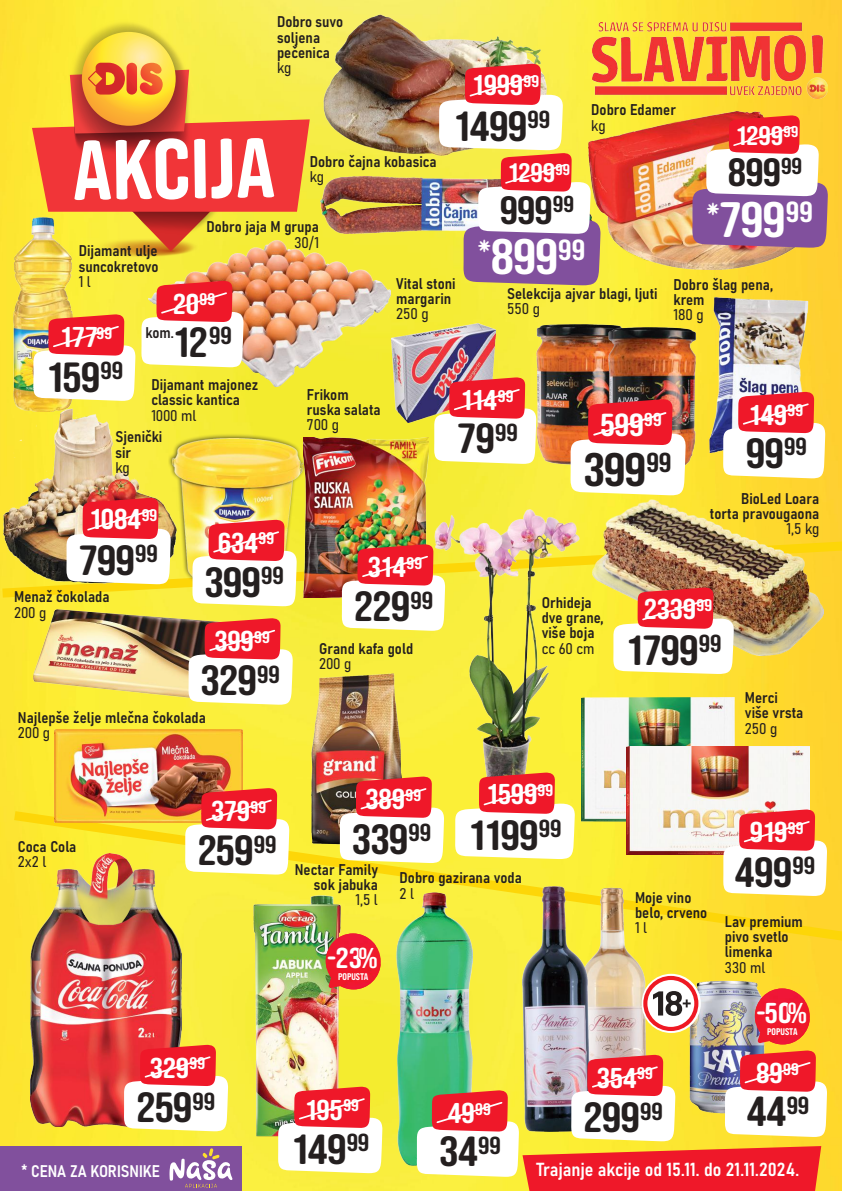
<style>
.page{position:relative;width:842px;height:1191px;background:#fff}
.page>*{position:absolute;margin:0;border:0;box-sizing:border-box;transform-origin:0 0}
.t1{font:75.6px "Berk";color:#fff}
.t2{font:44.2px "Berk";letter-spacing:-.03em;color:#fff}
.t3{font:41.7px "Berk";color:#241f1f}
.t4{font:37.5px "Berk";letter-spacing:-.03em;color:#241f1f}
.t5{font:35px "Berk";letter-spacing:-.03em;color:#241f1f}
.t6{font:28.3px "Berk";color:#fff}
.t7{font:25.6px "Berk";color:#fff}
.t8{font:25.5px "Berk";letter-spacing:-.015em;color:#fff}
.t9{font:23.8px "Berk";letter-spacing:-.01em;color:#fff}
.t10{font:18.7px "Bahnschrift";letter-spacing:-.005em;color:#fff}
.t11{font:16.6px "Bahnschrift";color:#fff}
.t12{font:15.3px/15.3px "Bahnschrift";color:#241f1f}
.t13{font:14.9px "Berk";color:#fff}
.t14{font:8.6px "Berk";color:#fff}
.s1{color:#ef1829}
</style>
<div class="page">
<img style="left:0;top:0;width:842px;height:1190px">
<svg style="left:32px;top:19px;width:278px;height:239px;background:#ed943b"></svg>
<svg style="left:5px;top:805px;width:837px;height:144px;background:#fbe631"></svg>
<svg style="left:0;top:536px;width:842px;height:66px;background:#fbe028"></svg>
<img style="left:312px;top:674px;width:89px;height:171px">
<img style="left:33px;top:609px;width:212px;height:93px">
<img style="left:54px;top:729px;width:188px;height:93px">
<img style="left:320px;top:176px;width:119px;height:58px">
<img style="left:254px;top:896px;width:88px;height:241px">
<img style="left:601px;top:111px;width:218px;height:159px">
<img style="left:31px;top:853px;width:151px;height:274px">
<img style="left:149px;top:240px;width:241px;height:146px">
<img style="left:303px;top:437px;width:126px;height:160px">
<img style="left:689px;top:980px;width:76px;height:70px">
<div style="left:168px;top:433px;width:139px;height:159px;background:#241f1f;opacity:.75"></div>
<img style="left:172px;top:438px;width:130px;height:149px">
<img style="left:591px;top:887px;width:55px;height:163px">
<img style="left:523px;top:887px;width:68px;height:163px">
<img style="left:323px;top:14px;width:223px;height:141px">
<img style="left:434px;top:509px;width:146px;height:282px">
<img style="left:581px;top:697px;width:154px;height:124px">
<img style="left:626px;top:746px;width:184px;height:108px">
<img style="left:14px;top:217px;width:59px;height:192px">
<img style="left:709px;top:298px;width:100px;height:155px">
<img style="left:391px;top:323px;width:104px;height:99px">
<img style="left:592px;top:499px;width:231px;height:156px">
<img style="left:396px;top:892px;width:76px;height:278px">
<img style="left:2px;top:409px;width:174px;height:176px">
<svg style="left:325px;top:933px;width:56px;height:56px"></svg>
<img style="left:340px;top:964px;width:41px;height:25px">
<img style="left:326px;top:933px;width:50px;height:41px">
<div style="left:0;top:1146px;width:242px;height:45px;background:#81509d"></div>
<svg style="left:169px;top:1148px;width:63px;height:39px"></svg>
<div style="left:642px;top:973px;width:59px;height:60px;border:7px solid #fff;border-radius:50%"></div>
<svg style="left:643px;top:976px;width:55px;height:55px"></svg>
<img style="left:537px;top:324px;width:87px;height:141px">
<img style="left:609px;top:327px;width:86px;height:141px">
<img style="left:570px;top:399px;width:116px;height:96px">
<svg style="left:141px;top:280px;width:103px;height:87px"></svg>
<img style="left:592px;top:22px;width:236px;height:77px">
<svg style="left:192px;top:519px;width:105px;height:87px"></svg>
<svg style="left:66px;top:497px;width:105px;height:87px"></svg>
<svg style="left:188px;top:618px;width:105px;height:86px"></svg>
<svg style="left:185px;top:788px;width:104px;height:86px"></svg>
<svg style="left:278px;top:1086px;width:104px;height:87px"></svg>
<svg style="left:417px;top:1050px;width:410px;height:141px"></svg>
<svg style="left:124px;top:1044px;width:104px;height:87px"></svg>
<svg style="left:340px;top:776px;width:104px;height:87px"></svg>
<svg style="left:723px;top:809px;width:104px;height:87px"></svg>
<svg style="left:455px;top:772px;width:120px;height:87px"></svg>
<svg style="left:613px;top:587px;width:121px;height:87px"></svg>
<svg style="left:723px;top:391px;width:102px;height:87px"></svg>
<svg style="left:434px;top:377px;width:102px;height:87px"></svg>
<svg style="left:342px;top:544px;width:103px;height:87px"></svg>
<svg style="left:33px;top:314px;width:102px;height:87px"></svg>
<img style="left:439px;top:63px;width:162px;height:222px">
<svg style="left:692px;top:115px;width:136px;height:133px"></svg>
<svg style="left:755px;top:988px;width:55px;height:56px"></svg>
<img style="left:769px;top:1019px;width:41px;height:25px">
<img style="left:755px;top:988px;width:50px;height:41px">
<p class="t12" style="left:277px;top:13px;width:68px">Dobro suvo soljena pečenica kg</p>
<h3 class="t8" style="left:471px;top:69px;width:69px">1999<sup>99</sup></h3>
<p class="t12" style="left:591px;top:101px;width:86px">Dobro Edamer kg</p>
<h3 class="t4" style="left:452px;top:102px;width:99px">1499<sup>99</sup></h3>
<h3 class="t9" style="left:735px;top:120px;width:65px">1299<sup>99</sup></h3>
<h1 class="t1" style="left:71px;top:123px;width:204px;rotate:-1deg">AKCIJA</h1>
<p class="t12" style="left:310px;top:152px;width:128px">Dobro čajna kobasica kg</p>
<h3 class="t5" style="left:728px;top:150px;width:76px">899<sup>99</sup></h3>
<h3 class="t9" style="left:507px;top:158px;width:65px">1299<sup>99</sup></h3>
<h3 class="t5" style="left:500px;top:188px;width:76px">999<sup>99</sup></h3>
<h2 class="t2" style="left:706px;top:191px;width:108px">*799<sup>99</sup></h2>
<p class="t12" style="left:207px;top:218px;width:114px;text-align:right">Dobro jaja M grupa<br>30/1</p>
<h2 class="t2" style="left:478px;top:229px;width:109px">*899<sup>99</sup></h2>
<p class="t12" style="left:79px;top:242px;width:81px;text-align:justify">Dijamant ulje suncokretovo 1 l</p>
<p class="t12" style="left:673px;top:275px;width:101px">Dobro šlag pena, krem<br>180 g</p>
<p class="t12" style="left:396px;top:274px;width:61px">Vital stoni margarin<br>250 g</p>
<p class="t12" style="left:507px;top:285px;width:152px">Selekcija ajvar blagi, ljuti<br>550 g</p>
<h3 class="t8" style="left:173px;top:287px;width:44px">20<sup>99</sup></h3>
<h3 class="t8" style="left:60px;top:321px;width:54px">177<sup>99</sup></h3>
<h3 class="t4" style="left:45px;top:353px;width:79px">159<sup>99</sup></h3>
<h3 class="t4" style="left:172px;top:318px;width:62px">12<sup>99</sup></h3>
<p class="t12" style="left:145px;top:324px;width:30px">kom.</p>
<p class="t12" style="left:151px;top:376px;width:109px">Dijamant majonez classic kantica<br>1000 ml</p>
<p class="t12" style="left:115px;top:428px;width:48px">Sjenički sir<br>kg</p>
<h3 class="t8" style="left:89px;top:503px;width:70px">1084<sup>99</sup></h3>
<h3 class="t4" style="left:78px;top:536px;width:81px">799<sup>99</sup></h3>
<p class="t12" style="left:14px;top:588px;width:97px">Menaž čokolada<br>200 g</p>
<h3 class="t8" style="left:218px;top:526px;width:58px">634<sup>99</sup></h3>
<h3 class="t4" style="left:204px;top:558px;width:81px">399<sup>99</sup></h3>
<h3 class="t8" style="left:214px;top:625px;width:57px">399<sup>99</sup></h3>
<h3 class="t4" style="left:201px;top:657px;width:81px">329<sup>99</sup></h3>
<p class="t12" style="left:18px;top:709px;width:190px">Najlepše želje mlečna čokolada<br>200 g</p>
<p class="t12" style="left:307px;top:385px;width:75px">Frikom ruska salata<br>700 g</p>
<h3 class="t8" style="left:368px;top:551px;width:56px">314<sup>99</sup></h3>
<h3 class="t4" style="left:354px;top:583px;width:81px">229<sup>99</sup></h3>
<p class="t12" style="left:319px;top:639px;width:96px">Grand kafa gold<br>200 g</p>
<h3 class="t8" style="left:460px;top:384px;width:55px">114<sup>99</sup></h3>
<h3 class="t4" style="left:457px;top:414px;width:62px">79<sup>99</sup></h3>
<h3 class="t6" style="left:600px;top:407px;width:63px">599<sup>99</sup></h3>
<h3 class="t3" style="left:583px;top:443px;width:90px">399<sup>99</sup></h3>
<h3 class="t8" style="left:748px;top:398px;width:57px">149<sup>99</sup></h3>
<h3 class="t4" style="left:746px;top:429px;width:63px">99<sup>99</sup></h3>
<p class="t12" style="left:710px;top:489px;width:111px;text-align:right">BioLed Loara torta pravougaona<br>1,5 kg</p>
<p class="t12" style="left:542px;top:593px;width:63px">Orhideja dve grane, više boja cc 60 cm</p>
<h3 class="t8" style="left:644px;top:593px;width:70px">2339<sup>99</sup></h3>
<h3 class="t4" style="left:625px;top:626px;width:98px">1799<sup>99</sup></h3>
<p class="t12" style="left:745px;top:689px;width:60px">Merci više vrsta<br>250 g</p>
<p class="t12" style="left:18px;top:838px;width:60px">Coca Cola<br>2x2 l</p>
<h3 class="t8" style="left:211px;top:795px;width:57px">379<sup>99</sup></h3>
<h3 class="t4" style="left:197px;top:826px;width:81px">259<sup>99</sup></h3>
<h3 class="t8" style="left:366px;top:783px;width:57px">389<sup>99</sup></h3>
<h3 class="t4" style="left:352px;top:815px;width:81px">339<sup>99</sup></h3>
<h3 class="t8" style="left:486px;top:778px;width:69px">1599<sup>99</sup></h3>
<h3 class="t4" style="left:467px;top:811px;width:96px">1199<sup>99</sup></h3>
<p class="t12" style="left:295px;top:860px;width:85px;text-align:right">Nectar Family sok jabuka<br>1,5 l</p>
<h3 class="t7" style="left:327px;top:941px;width:52px">-23<span class="s1">%</span></h3>
<p class="t14" style="left:338px;top:971px;width:32px">POPUSTA</p>
<p class="t12" style="left:400px;top:869px;width:124px">Dobro gazirana voda<br>2 l</p>
<h3 class="t8" style="left:150px;top:1051px;width:57px">329<sup>99</sup></h3>
<p class="t12" style="left:635px;top:888px;width:74px">Moje vino belo, crveno<br>1 l</p>
<h3 class="t8" style="left:597px;top:1061px;width:58px">354<sup>99</sup></h3>
<h3 class="t8" style="left:750px;top:816px;width:55px">919<sup>99</sup></h3>
<h3 class="t4" style="left:735px;top:848px;width:82px">499<sup>99</sup></h3>
<p class="t12" style="left:725px;top:912px;width:79px">Lav premium pivo svetlo limenka<br>330 ml</p>
<h3 class="t7" style="left:756px;top:996px;width:52px">-50<span class="s1">%</span></h3>
<p class="t14" style="left:767px;top:1026px;width:32px">POPUSTA</p>
<h3 class="t8" style="left:756px;top:1057px;width:44px">89<sup>99</sup></h3>
<h3 class="t4" style="left:136px;top:1083px;width:81px">259<sup>99</sup></h3>
<p class="t13" style="left:475px;top:1099px;width:17px">99</p>
<h3 class="t8" style="left:304px;top:1093px;width:56px">195<sup>99</sup></h3>
<h3 class="t4" style="left:747px;top:1087px;width:64px">44<sup>99</sup></h3>
<h3 class="t4" style="left:583px;top:1093px;width:81px">299<sup>99</sup></h3>
<h3 class="t8" style="left:448px;top:1097px;width:28px">49</h3>
<h3 class="t4" style="left:290px;top:1125px;width:81px">149<sup>99</sup></h3>
<h3 class="t4" style="left:439px;top:1127px;width:63px">34<sup>99</sup></h3>
<p class="t10" style="left:536px;top:1155px;width:264px">Trajanje akcije od 15.11. do 21.11.2024.</p>
<p class="t11" style="left:22px;top:1158px;width:140px">* CENA ZA KORISNIKE</p>
</div>
